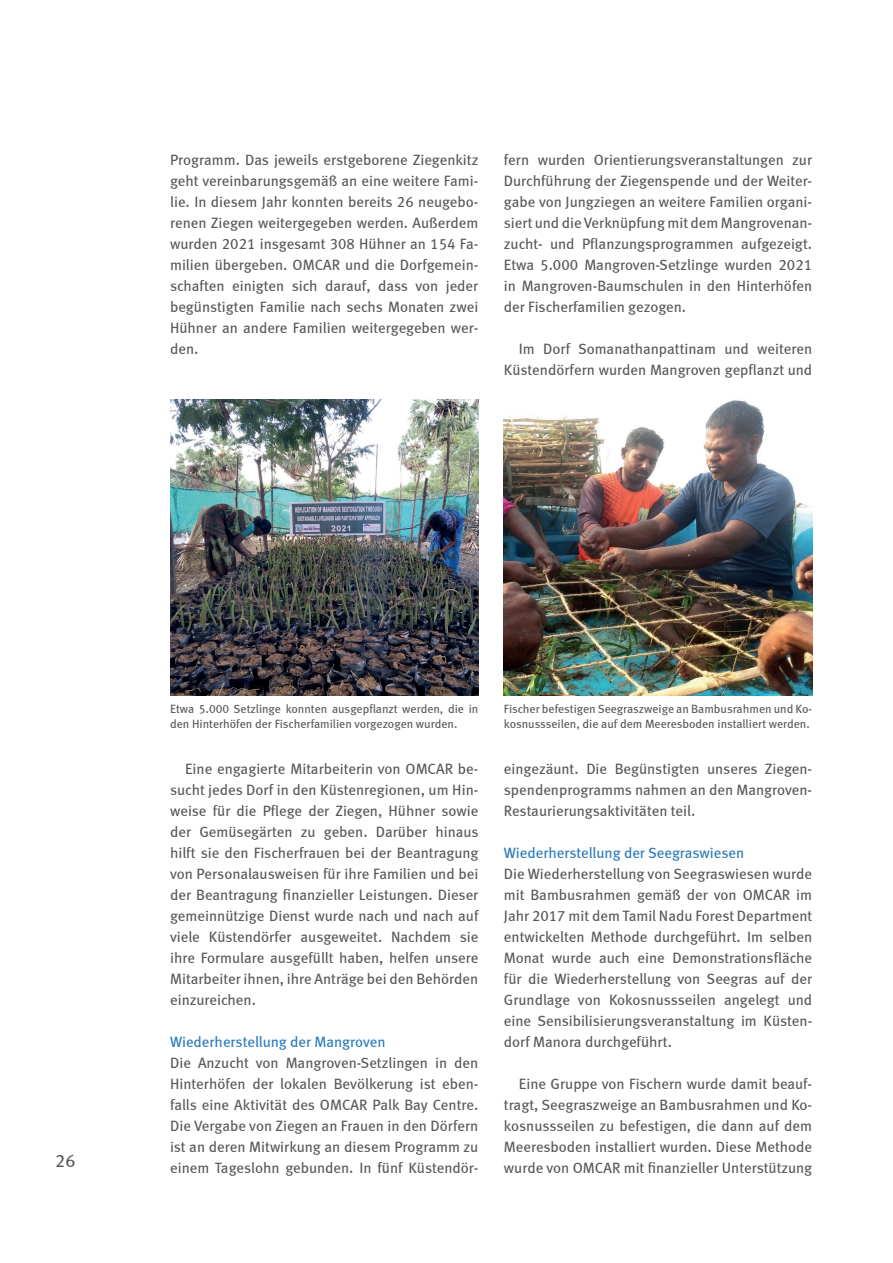
<style>
.page{position:relative;width:893px;height:1263px;background:#fff}
.page>*{position:absolute;margin:0;border:0;box-sizing:border-box;transform-origin:0 0}
.t1{font:18px "Meta Book LF";color:#57585a}
.t2{font:15px/21px "Meta Book LF";color:#57585a;text-align:justify}
.t3{font:15px "Meta Book LF";color:#297ab9}
.t4{font:12px/15px "Meta Book LF";color:#57585a}
</style>
<div class="page">
<img style="left:170px;top:400px;width:308px;height:295px">
<img style="left:504px;top:400px;width:308px;height:295px">
<p class="t2" style="left:170px;top:149px;width:310px">Programm. Das jeweils erstgeborene Ziegenkitz geht vereinbarungsgemäß an eine weitere Fami&shy;lie. In diesem Jahr konnten bereits 26 neugebo&shy;renen Ziegen weitergegeben werden. Außerdem wurden 2021 insgesamt 308 Hühner an 154 Fa&shy;milien übergeben. OMCAR und die Dorfgemein&shy;schaften einigten sich darauf, dass von jeder begünstigten Familie nach sechs Monaten zwei Hühner an andere Familien weitergegeben wer&shy;den.</p>
<p class="t2" style="left:504px;top:149px;width:310px">fern wurden Orientierungsveranstaltungen zur Durchführung der Ziegenspende und der Weiter&shy;gabe von Jungziegen an weitere Familien organi&shy;siert und die Verknüpfung mit dem Mangrovenan&shy;zucht- und Pflanzungsprogrammen aufgezeigt.<br>Etwa 5.000 Mangroven-Setzlinge wurden 2021 in Mangroven-Baumschulen in den Hinterhöfen der Fischerfamilien gezogen.</p>
<p class="t2" style="left:504px;top:338px;width:310px;text-align:right">Im Dorf Somanathanpattinam und weiteren<br>Küstendörfern wurden Mangroven gepflanzt und</p>
<p class="t1" style="left:55px;top:1150px;width:22px">26</p>
<p class="t4" style="left:170px;top:701px;width:310px">Etwa 5.000 Setzlinge konnten ausgepflanzt werden, die in den Hinterhöfen der Fischerfamilien vorgezogen wurden.</p>
<p class="t4" style="left:504px;top:701px;width:310px">Fischer befestigen Seegraszweige an Bambusrahmen und Ko&shy;kosnussseilen, die auf dem Meeresboden installiert werden.</p>
<p class="t2" style="left:170px;top:758px;width:310px;text-indent:15px">Eine engagierte Mitarbeiterin von OMCAR be&shy;sucht jedes Dorf in den Küstenregionen, um Hin&shy;weise für die Pflege der Ziegen, Hühner sowie der Gemüsegärten zu geben. Darüber hinaus hilft sie den Fischerfrauen bei der Beantragung von Personalausweisen für ihre Familien und bei der Beantragung finanzieller Leistungen. Dieser gemeinnützige Dienst wurde nach und nach auf viele Küstendörfer ausgeweitet. Nachdem sie ihre Formulare ausgefüllt haben, helfen unsere Mitarbeiter ihnen, ihre Anträge bei den Behörden einzureichen.</p>
<p class="t3" style="left:170px;top:1033px;width:217px">Wiederherstellung der Mangroven</p>
<p class="t2" style="left:170px;top:1052px;width:310px">Die Anzucht von Mangroven-Setzlingen in den Hinterhöfen der lokalen Bevölkerung ist eben&shy;falls eine Aktivität des OMCAR Palk Bay Centre.<br>Die Vergabe von Ziegen an Frauen in den Dörfern ist an deren Mitwirkung an diesem Programm zu einem Tageslohn gebunden. In fünf Küstendör-</p>
<p class="t2" style="left:504px;top:758px;width:310px">eingezäunt. Die Begünstigten unseres Ziegen&shy;spendenprogramms nahmen an den Mangroven-Restaurierungsaktivitäten teil.</p>
<p class="t3" style="left:504px;top:844px;width:242px">Wiederherstellung der Seegraswiesen</p>
<p class="t2" style="left:504px;top:863px;width:310px">Die Wiederherstellung von Seegraswiesen wurde mit Bambusrahmen gemäß der von OMCAR im Jahr 2017 mit dem Tamil Nadu Forest Department entwickelten Methode durchgeführt. Im selben Monat wurde auch eine Demonstrationsfläche für die Wiederherstellung von Seegras auf der Grundlage von Kokosnussseilen angelegt und eine Sensibilisierungsveranstaltung im Küsten&shy;dorf Manora durchgeführt.</p>
<p class="t2" style="left:504px;top:1073px;width:310px;text-indent:15px">Eine Gruppe von Fischern wurde damit beauf&shy;tragt, Seegraszweige an Bambusrahmen und Ko&shy;kosnussseilen zu befestigen, die dann auf dem Meeresboden installiert wurden. Diese Methode wurde von OMCAR mit finanzieller Unterstützung</p>
</div>
